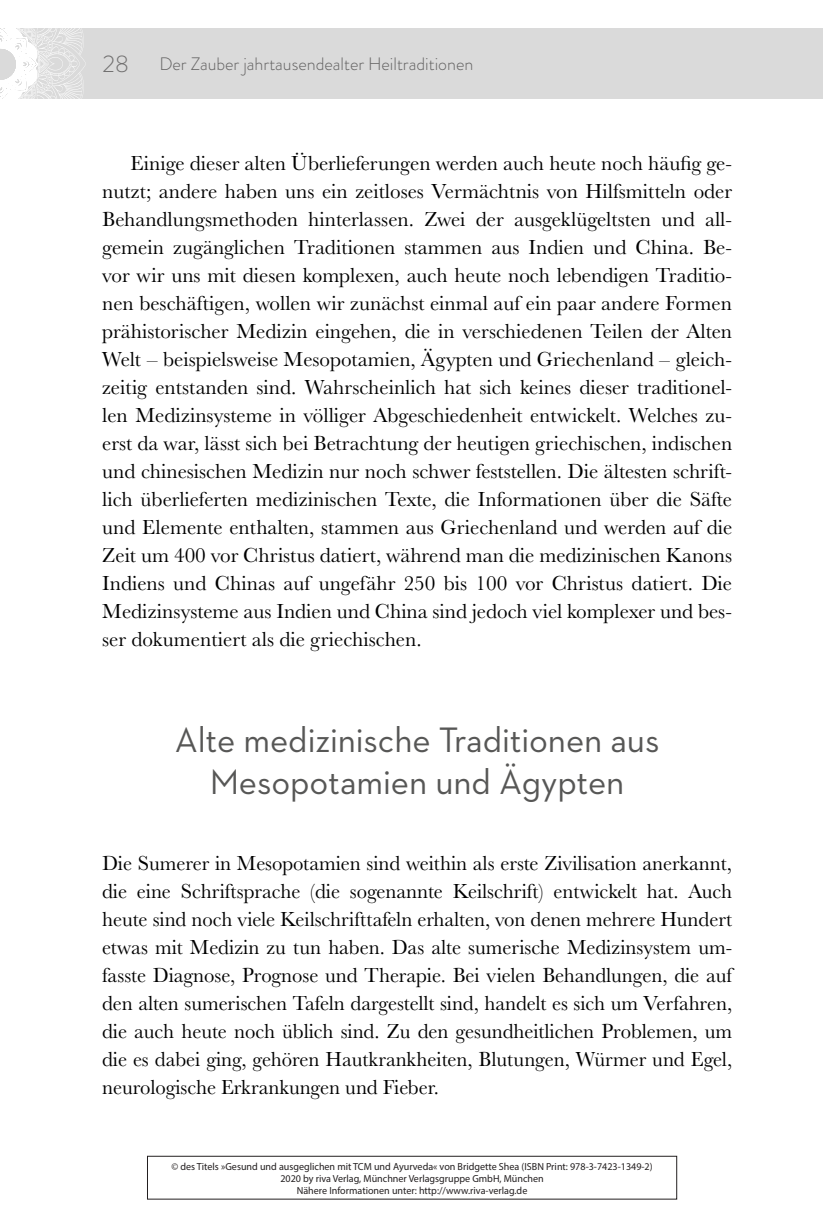
<style>
.page{position:relative;width:823px;height:1219px;background:#fff}
.page>*{position:absolute;margin:0;border:0;box-sizing:border-box;transform-origin:0 0}
.t1{font:36px/42px "Neutraface 2 Text";letter-spacing:-.005em;color:#575756;text-align:center}
.t2{font:300 24px "Brandon Grotesque";color:#706f6f}
.t3{font:21px/28px "Baskerville URW";color:#000;text-align:justify}
.t4{font:300 18px "Brandon Grotesque";color:#646363}
.t5{font:10.2px/12px "Myriad Pro";color:#231f20;text-align:center}
</style>
<div class="page">
<div style="left:0;top:28px;width:821px;height:71px;background:#dadada"></div>
<svg style="left:0;top:28px;width:86px;height:71px"></svg>
<hr style="left:822px;top:28px;width:1px;height:71px;background:#dadada">
<div style="left:147px;top:1156px;width:529px;height:43px;border:1px solid #231f20"></div>
<p class="t2" style="left:103px;top:48px;width:28px">28</p>
<p class="t4" style="left:159px;top:52px;width:315px">Der Zauber jahrtausendealter Heiltraditionen</p>
<p class="t3" style="left:102px;top:148px;width:631px;text-indent:28px">Einige dieser alten Überlieferungen werden auch heute noch häufig ge&shy;nutzt; andere haben uns ein zeitloses Vermächtnis von Hilfsmitteln oder Behandlungsmethoden hinterlassen. Zwei der ausgeklügeltsten und all&shy;gemein zugänglichen Traditionen stammen aus Indien und China. Be&shy;vor wir uns mit diesen komplexen, auch heute noch lebendigen Traditio&shy;nen beschäftigen, wollen wir zunächst einmal auf ein paar andere Formen prähistorischer Medizin eingehen, die in verschiedenen Teilen der Alten Welt – beispielsweise Mesopotamien, Ägypten und Griechenland – gleich&shy;zeitig entstanden sind. Wahrscheinlich hat sich keines dieser traditionel&shy;len Medizinsysteme in völliger Abgeschiedenheit entwickelt. Welches zu&shy;erst da war, lässt sich bei Betrachtung der heutigen griechischen, indischen und chinesischen Medizin nur noch schwer feststellen. Die ältesten schrift&shy;lich überlieferten medizinischen Texte, die Informationen über die Säfte und Elemente enthalten, stammen aus Griechenland und werden auf die Zeit um 400 vor Christus datiert, während man die medizinischen Kanons Indiens und Chinas auf ungefähr 250 bis 100 vor Christus datiert. Die Medizinsysteme aus Indien und China sind jedoch viel komplexer und bes&shy;ser dokumentiert als die griechischen.</p>
<h1 class="t1" style="left:175px;top:718px;width:486px">Alte medizinische Traditionen aus<br>Mesopotamien und Ägypten</h1>
<p class="t3" style="left:102px;top:848px;width:631px">Die Sumerer in Mesopotamien sind weithin als erste Zivilisation anerkannt, die eine Schriftsprache (die sogenannte Keilschrift) entwickelt hat. Auch heute sind noch viele Keilschrifttafeln erhalten, von denen mehrere Hundert etwas mit Medizin zu tun haben. Das alte sumerische Medizinsystem um&shy;fasste Diagnose, Prognose und Therapie. Bei vielen Behandlungen, die auf den alten sumerischen Tafeln dargestellt sind, handelt es sich um Verfahren, die auch heute noch üblich sind. Zu den gesundheitlichen Problemen, um die es dabei ging, gehören Hautkrankheiten, Blutungen, Würmer und Egel, neurologische Erkrankungen und Fieber.</p>
<p class="t5" style="left:171px;top:1160px;width:482px">© des Titels »Gesund und ausgeglichen mit TCM und Ayurveda« von Bridgette Shea (ISBN Print: 978-3-7423-1349-2)<br>2020 by riva Verlag, Münchner Verlagsgruppe GmbH, München<br>Nähere Informationen unter: http://www.riva-verlag.de</p>
</div>
